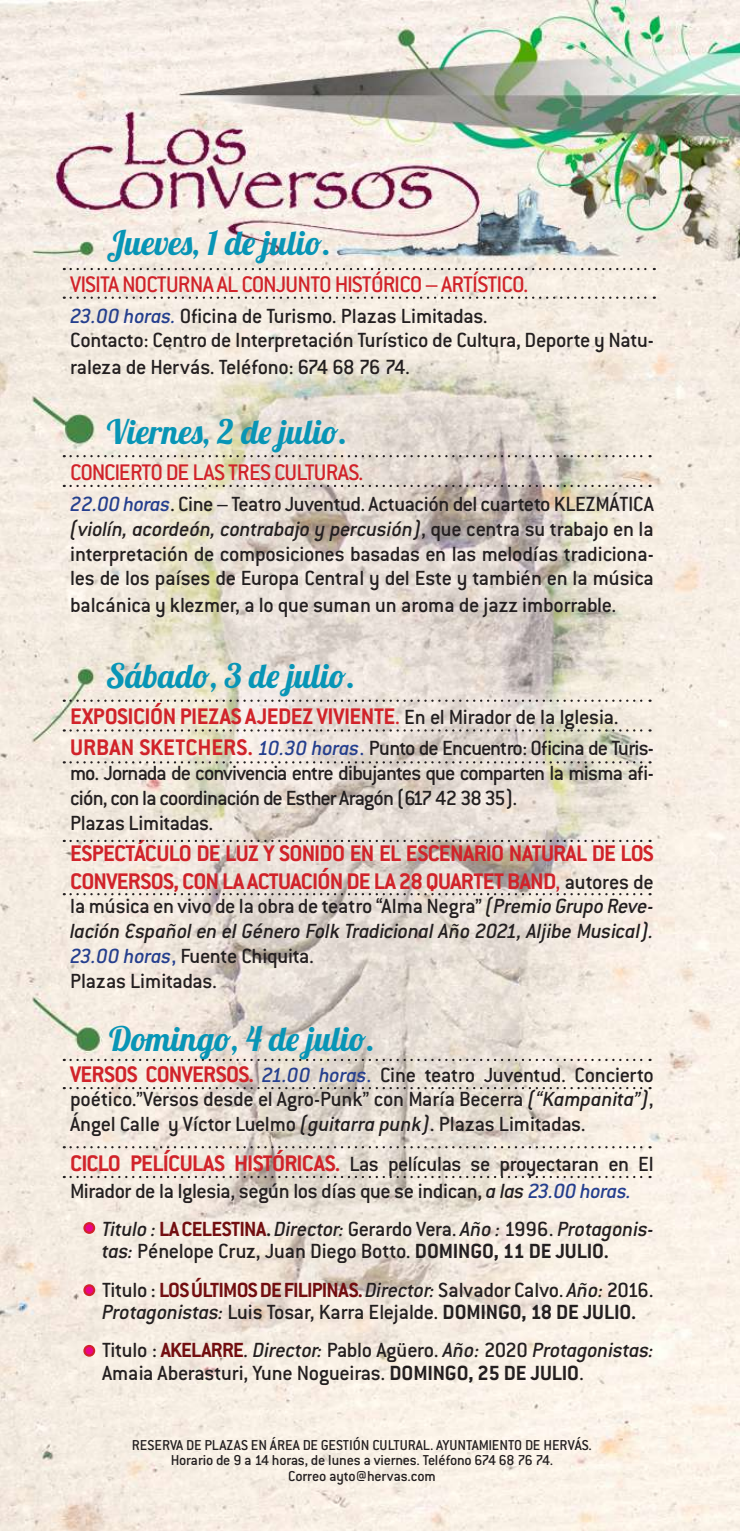
<style>
.page{position:relative;width:740px;height:1531px;background:#fff}
.page>*{position:absolute;margin:0;border:0;box-sizing:border-box;transform-origin:0 0}
.t1{font:33.75px "Lobster 1.4";color:#0895b6}
.t2{font:700 24.75px/27px "Conduit ITC";letter-spacing:-.03em;color:#d1232a}
.t3{font:500 24.75px "Conduit ITC";letter-spacing:-.03em;color:#d1232a}
.t4{font:500 22.5px/24.8px "Conduit ITC";letter-spacing:-.02em;color:#231f20}
.t5{font:500 22.5px/24.8px "Conduit ITC";letter-spacing:-.04em;color:#231f20}
.t6{font:italic 500 22.5px/24.8px "Conduit ITC";letter-spacing:-.01em;color:#231f20}
.t7{font:500 15.75px/15.8px "Conduit ITC";letter-spacing:-.01em;color:#231f20;text-align:center}
.s1{font-style:italic;color:#253f8e}
.s2{font-style:italic}
.s3{font-weight:500}
.s4{font-weight:500;font-size:22.5px;color:#231f20}
.s5{font-weight:700;font-size:24.75px;color:#d1232a}
.s6{color:#253f8e}
.s7{font-weight:500;font-size:22.5px}
.s8{font-style:normal}
.s9{font-style:normal;color:#253f8e}
.s10{font-weight:700;color:#730e10}
.s11{font-weight:700}
</style>
<div class="page">
<img style="left:0;top:0;width:740px;height:1531px">
<svg style="left:71px;top:297px;width:584px;height:2px"></svg>
<svg style="left:71px;top:268px;width:584px;height:2px"></svg>
<svg style="left:71px;top:455px;width:579px;height:2px"></svg>
<svg style="left:71px;top:1059px;width:579px;height:2px"></svg>
<svg style="left:71px;top:1146px;width:579px;height:2px"></svg>
<svg style="left:71px;top:840px;width:579px;height:2px"></svg>
<svg style="left:71px;top:893px;width:579px;height:2px"></svg>
<svg style="left:71px;top:699px;width:579px;height:3px"></svg>
<svg style="left:71px;top:761px;width:579px;height:2px"></svg>
<svg style="left:71px;top:485px;width:579px;height:2px"></svg>
<svg style="left:71px;top:1087px;width:579px;height:2px"></svg>
<svg style="left:71px;top:1176px;width:579px;height:2px"></svg>
<svg style="left:71px;top:729px;width:579px;height:2px"></svg>
<div style="left:85px;top:1223px;width:9px;height:10px;background:#ed028c;border-radius:50%"></div>
<div style="left:83px;top:1222px;width:12px;height:12px;border:2px solid #d1232a;border-radius:50%"></div>
<div style="left:85px;top:1285px;width:9px;height:10px;background:#ed028c;border-radius:50%"></div>
<div style="left:83px;top:1284px;width:12px;height:12px;border:2px solid #d1232a;border-radius:50%"></div>
<div style="left:85px;top:1346px;width:9px;height:9px;background:#ed028c;border-radius:50%"></div>
<div style="left:83px;top:1345px;width:12px;height:11px;border:2px solid #d1232a;border-radius:50%"></div>
<h1 class="t1" style="left:107px;top:222px;width:226px">Jueves, 1 de julio.</h1>
<p class="t3" style="left:70px;top:270px;width:460px">VISITA NOCTURNA AL CONJUNTO HISTÓRICO – ARTÍSTICO.</p>
<p class="t4" style="left:70px;top:303px;width:585px"><span class="s1">23.00 horas.</span> Oficina de Turismo. Plazas Limitadas.<br>Contacto: Centro de Interpretación Turístico de Cultura, Deporte y Natu-</p>
<p class="t4" style="left:70px;top:355px;width:341px">raleza de Hervás. Teléfono: 674 68 76 74.</p>
<h1 class="t1" style="left:107px;top:410px;width:242px">Viernes, 2 de julio.</h1>
<p class="t3" style="left:70px;top:458px;width:295px">CONCIERTO DE LAS TRES CULTURAS.</p>
<p class="t4" style="left:70px;top:491px;width:585px;text-align:justify"><span class="s1">22.00 horas</span>. Cine – Teatro Juventud. Actuación del cuarteto KLEZMÁTICA <span class="s2">(violín, acordeón, contrabajo y percusión)</span>, que centra su trabajo en la interpretación de composiciones basadas en las melodías tradiciona&shy;les de los países de Europa Central y del Este y también en la música</p>
<p class="t4" style="left:70px;top:593px;width:548px">balcánica y klezmer, a lo que suman un aroma de jazz imborrable.</p>
<h1 class="t1" style="left:106px;top:654px;width:251px">Sábado, 3 de julio.</h1>
<p class="t2" style="left:70px;top:702px;width:550px">EXPOSICIÓN PIEZAS AJEDEZ VIVIENTE<span class="s3">.</span> <span class="s4">En el Mirador de la Iglesia.</span></p>
<p class="t5" style="left:70px;top:736px;width:585px"><span class="s5">URBAN SKETCHERS.</span> <span class="s1">10.30 horas</span><span class="s6">.</span> Punto de Encuentro: Oficina de Turis&shy;mo. Jornada de convivencia entre dibujantes que comparten la misma afi&shy;ción, con la coordinación de Esther Aragón (617 42 38 35).<br>Plazas Limitadas.</p>
<p class="t2" style="left:70px;top:840px;width:585px">ESPECTÁCULO DE LUZ Y SONIDO EN EL ESCENARIO NATURAL DE LOS<br>CONVERSOS, CON LA ACTUACIÓN DE LA 28 QUARTET BAND<span class="s7">,</span> <span class="s4">autores de</span></p>
<p class="t6" style="left:70px;top:894px;width:585px"><span class="s8">la música en vivo de la obra de teatro “Alma Negra”</span> (Premio Grupo Reve&shy;lación Español en el Género Folk Tradicional Año 2021, Aljibe Musical).<br><span class="s6">23.00 horas</span><span class="s9">,</span> <span class="s8">Fuente Chiquita.<br>Plazas Limitadas.</span></p>
<h1 class="t1" style="left:109px;top:1017px;width:268px">Domingo, 4 de julio.</h1>
<p class="t4" style="left:70px;top:1062px;width:585px;text-align:justify"><span class="s5">VERSOS CONVERSOS.</span> <span class="s1">21.00 horas</span><span class="s6">.</span> Cine teatro Juventud. Concierto poético.”Versos desde el Agro-Punk” con María Becerra <span class="s2">(“Kampanita”)</span>, Ángel Calle y Víctor Luelmo <span class="s2">(guitarra punk)</span>. Plazas Limitadas.</p>
<p class="t4" style="left:70px;top:1150px;width:585px;line-height:27px"><span class="s5">CICLO PELÍCULAS HISTÓRICAS.</span> Las películas se proyectaran en El<br>Mirador de la Iglesia, según los días que se indican, <span class="s2">a las</span> <span class="s1">23.00 horas.</span></p>
<p class="t4" style="left:102px;top:1217px;width:553px;line-height:22.5px"><span class="s2">Titulo :</span> <span class="s10">LA CELESTINA</span><span class="s11">.</span><span class="s2">Director:</span> Gerardo Vera. <span class="s2">Año :</span> 1996. <span class="s2">Protagonis&shy;tas:</span> Pénelope Cruz, Juan Diego Botto. <span class="s11">DOMINGO, 11 DE JULIO.</span></p>
<p class="t4" style="left:102px;top:1278px;width:553px;line-height:22.5px">Titulo : <span class="s10">LOS ÚLTIMOS DE FILIPINAS.</span><span class="s2">Director:</span> Salvador Calvo. <span class="s2">Año:</span> 2016.<br><span class="s2">Protagonistas:</span> Luis Tosar, Karra Elejalde. <span class="s11">DOMINGO, 18 DE JULIO.</span></p>
<p class="t4" style="left:102px;top:1339px;width:553px;line-height:22.5px">Titulo : <span class="s10">AKELARRE</span>. <span class="s2">Director:</span> Pablo Agüero. <span class="s2">Año:</span> 2020 <span class="s2">Protagonistas:<br></span>Amaia Aberasturi, Yune Nogueiras. <span class="s11">DOMINGO, 25 DE JULIO</span>.</p>
<p class="t7" style="left:132px;top:1436px;width:462px">RESERVA DE PLAZAS EN ÁREA DE GESTIÓN CULTURAL. AYUNTAMIENTO DE HERVÁS.<br>Horario de 9 a 14 horas, de lunes a viernes. Teléfono 674 68 76 74.<br>Correo ayto@hervas.com</p>
</div>
